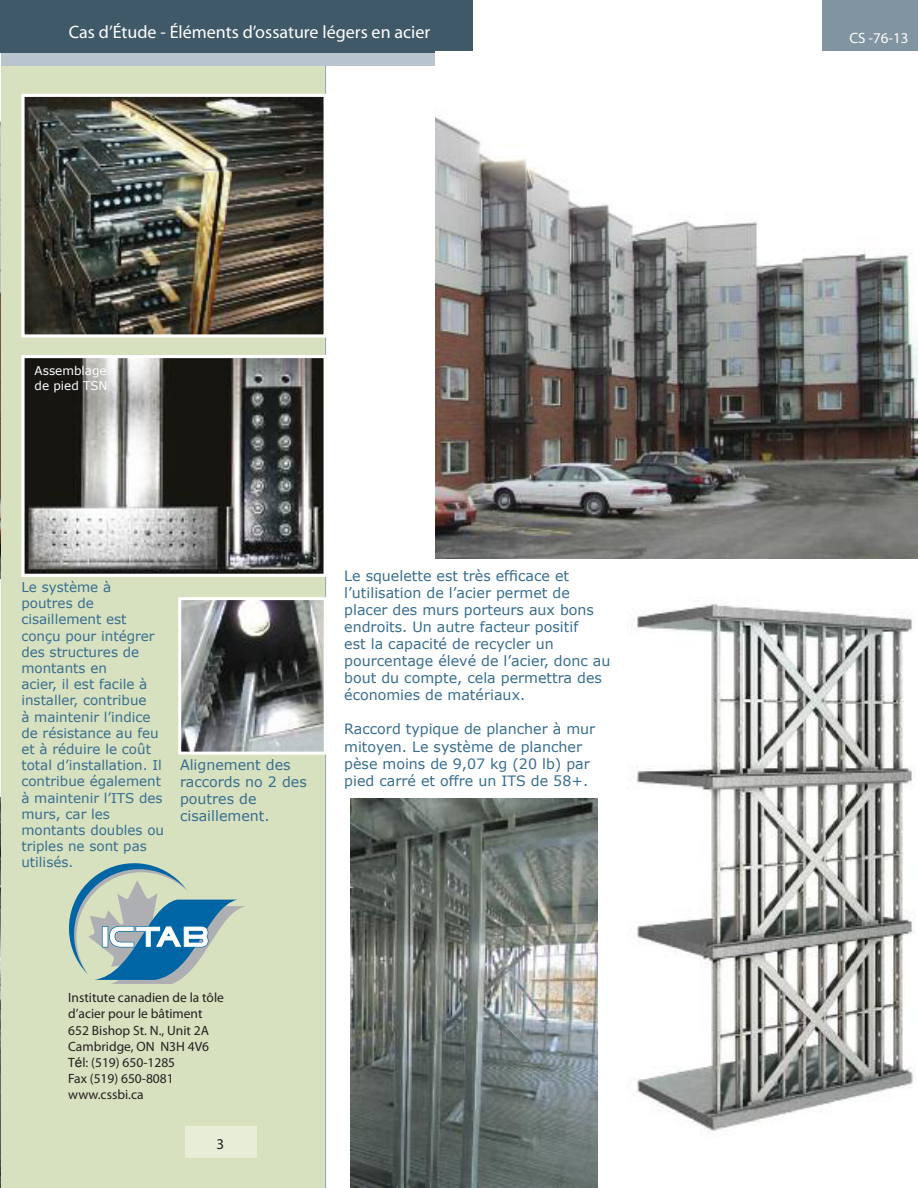
<style>
.page{position:relative;width:918px;height:1188px;background:#fff}
.page>*{position:absolute;margin:0;border:0;box-sizing:border-box;transform-origin:0 0}
.t1{font:18px "Myriad Pro";color:#fff}
.t2{font:15px "Myriad Pro";color:#fff}
.t3{font:15px "Myriad Pro";color:#231f20}
.t4{font:14.25px/17.1px "Verdana";color:#386e8f}
.t5{font:13.5px/16.2px "Verdana";color:#386e8f}
.t6{font:13.5px/16.2px "Myriad Pro";color:#231f20}
.t7{font:12px "Verdana";color:#fff}
.s1{font-family:"Arial"}
</style>
<div class="page">
<div style="left:0;top:65px;width:327px;height:1123px;background:#d7e1bf"></div>
<div style="left:822px;top:0;width:96px;height:51px;background:#8094a1"></div>
<hr style="left:325px;top:52px;width:1px;height:1136px;background:#90a3b0">
<div style="left:0;top:52px;width:476px;height:13px;background:#b8c5ce"></div>
<div style="left:185px;top:1127px;width:72px;height:31px;background:#e7edd7"></div>
<div style="left:0;top:0;width:473px;height:52px;background:#405968"></div>
<svg style="left:68px;top:860px;width:177px;height:124px;background:#9cbbb9"></svg>
<img style="left:0;top:53px;width:1px;height:525px">
<img style="left:0;top:798px;width:1px;height:390px">
<img style="left:25px;top:98px;width:298px;height:236px">
<div style="left:21px;top:94px;width:306px;height:244px;border:3px solid #fff"></div>
<img style="left:25px;top:359px;width:298px;height:214px">
<div style="left:21px;top:355px;width:306px;height:222px;border:3px solid #fff"></div>
<img style="left:182px;top:601px;width:141px;height:150px">
<div style="left:178px;top:597px;width:149px;height:158px;border:3px solid #fff"></div>
<img style="left:436px;top:52px;width:482px;height:507px">
<img style="left:633px;top:604px;width:283px;height:528px">
<img style="left:350px;top:798px;width:248px;height:390px">
<p class="t1" style="left:69px;top:21px;width:363px">Cas d’Étude - Éléments d’ossature légers en acier</p>
<p class="t7" style="left:35px;top:363px;width:74px">Assemblage</p>
<p class="t7" style="left:35px;top:377px;width:74px">de pied TSN</p>
<p class="t5" style="left:21px;top:579px;width:91px">Le système à poutres de</p>
<p class="t5" style="left:21px;top:611px;width:135px">cisaillement est conçu pour intégrer des structures de</p>
<p class="t5" style="left:21px;top:660px;width:143px">montants en<br>acier, il est facile à installer, contribue<br>à maintenir l’indice de résistance au feu et à réduire le coût total d’installation. Il contribue également à maintenir l’ITS des murs, car les</p>
<p class="t5" style="left:21px;top:822px;width:144px">montants doubles ou triples ne sont pas utilisés.</p>
<p class="t4" style="left:180px;top:756px;width:128px">Alignement des raccords no 2 des poutres de</p>
<p class="t4" style="left:180px;top:807px;width:91px">cisaillement.</p>
<p class="t4" style="left:344px;top:567px;width:227px">Le squelette est très efficace et</p>
<p class="t4" style="left:344px;top:584px;width:268px">l’utilisation de l’acier permet de placer des murs porteurs aux bons endroits. Un autre facteur positif<br>est la capacité de recycler un pourcentage élevé de l’acier, donc au bout du compte, cela permettra des économies de matériaux.</p>
<p class="t4" style="left:344px;top:721px;width:253px">Raccord typique de plancher à mur</p>
<p class="t4" style="left:344px;top:738px;width:247px">mitoyen. Le système de plancher pèse moins de 9,07 kg (20 lb) par pied carré et offre un ITS de 58+.</p>
<p class="t6" style="left:68px;top:989px;width:157px">Institute canadien de la tôle d’acier pour le bâtiment</p>
<p class="t6" style="left:68px;top:1022px;width:142px">652 Bishop St. N., Unit 2A</p>
<p class="t6" style="left:68px;top:1038px;width:142px">Cambridge, ON N3H 4V6</p>
<p class="t6" style="left:68px;top:1054px;width:108px">T<span class="s1">é</span>l: (519) 650-1285</p>
<p class="t6" style="left:68px;top:1070px;width:107px">Fax (519) 650-8081</p>
<p class="t6" style="left:68px;top:1087px;width:77px">www.cssbi.ca</p>
<p class="t3" style="left:217px;top:1134px;width:9px">3</p>
<p class="t2" style="left:849px;top:28px;width:61px">CS -76-13</p>
</div>
